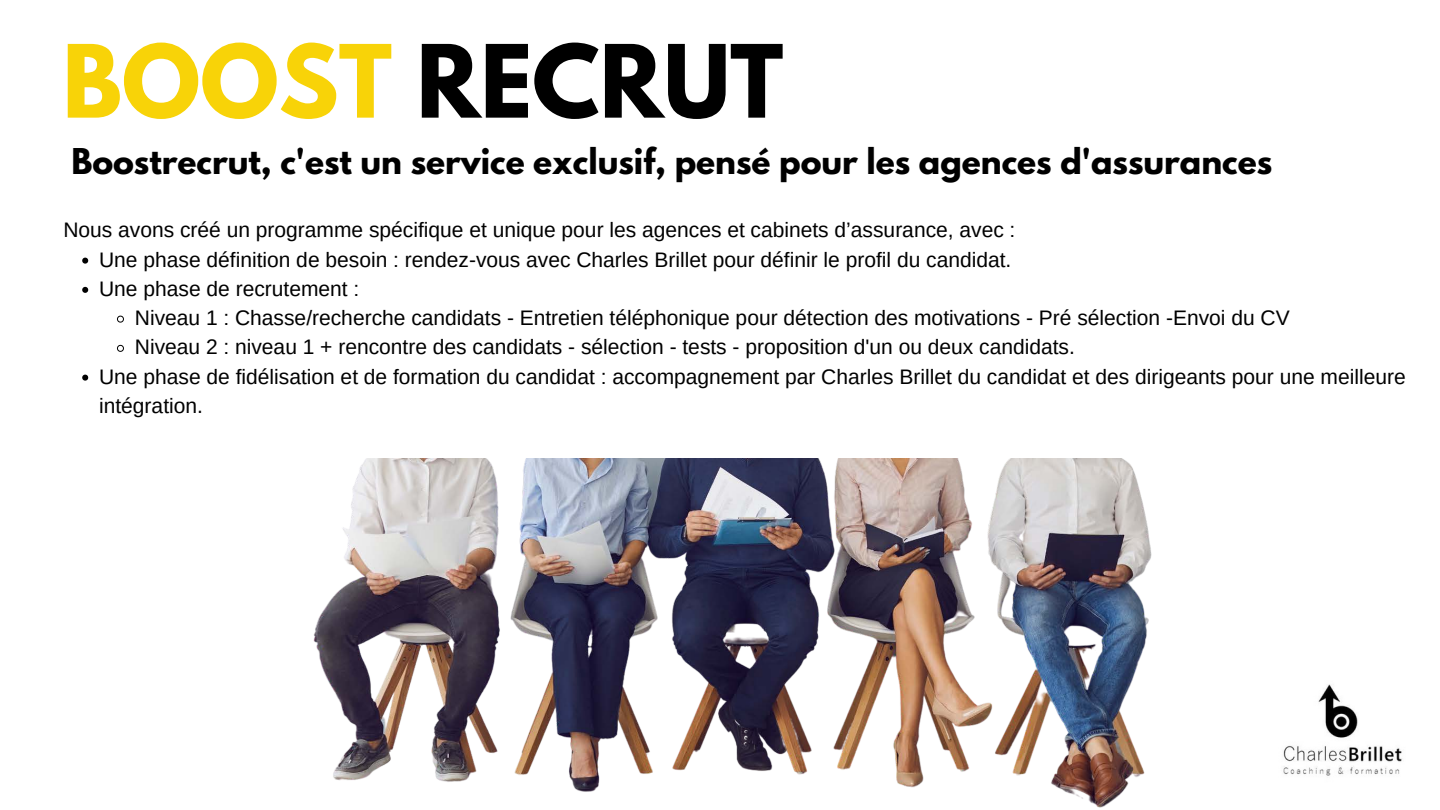
<style>
.page{position:relative;width:1440px;height:810px;background:#fff}
.page>*{position:absolute;margin:0;border:0;box-sizing:border-box;transform-origin:0 0}
.t1{font:700 89.4px "League Spartan";color:#000}
.t2{font:700 31.5px "League Spartan";color:#000}
.t3{font:21px/29.2px "Arimo";color:#000}
.s1{color:#f8d308}
</style>
<div class="page">
<img style="left:1341px;top:705px;width:61px;height:70px">
<svg style="left:82px;top:258px;width:6px;height:6px"></svg>
<svg style="left:82px;top:287px;width:6px;height:6px"></svg>
<svg style="left:117px;top:315px;width:7px;height:8px"></svg>
<svg style="left:117px;top:344px;width:7px;height:8px"></svg>
<svg style="left:82px;top:375px;width:6px;height:6px"></svg>
<img style="left:313px;top:458px;width:1028px;height:350px">
<h1 class="t1" style="left:62px;top:37px;width:722px"><span class="s1">BOOST</span> RECRUT</h1>
<h2 class="t2" style="left:71px;top:145px;width:1202px">Boostrecrut, c'est un service exclusif, pensé pour les agences d'assurances</h2>
<p class="t3" style="left:63px;top:215px;width:954px">Nous avons créé un programme spécifique et unique pour les agences et cabinets d’assurance, avec :</p>
<p class="t3" style="left:99px;top:245px;width:914px">Une phase définition de besoin : rendez-vous avec Charles Brillet pour définir le profil du candidat.<br>Une phase de recrutement :</p>
<p class="t3" style="left:135px;top:303px;width:1156px">Niveau 1 : Chasse/recherche candidats - Entretien téléphonique pour détection des motivations - Pré sélection -Envoi du CV</p>
<p class="t3" style="left:135px;top:332px;width:942px">Niveau 2 : niveau 1 + rencontre des candidats - sélection - tests - proposition d'un ou deux candidats.</p>
<p class="t3" style="left:99px;top:362px;width:1308px">Une phase de fidélisation et de formation du candidat : accompagnement par Charles Brillet du candidat et des dirigeants pour une meilleure</p>
<p class="t3" style="left:99px;top:391px;width:105px">intégration.</p>
</div>
